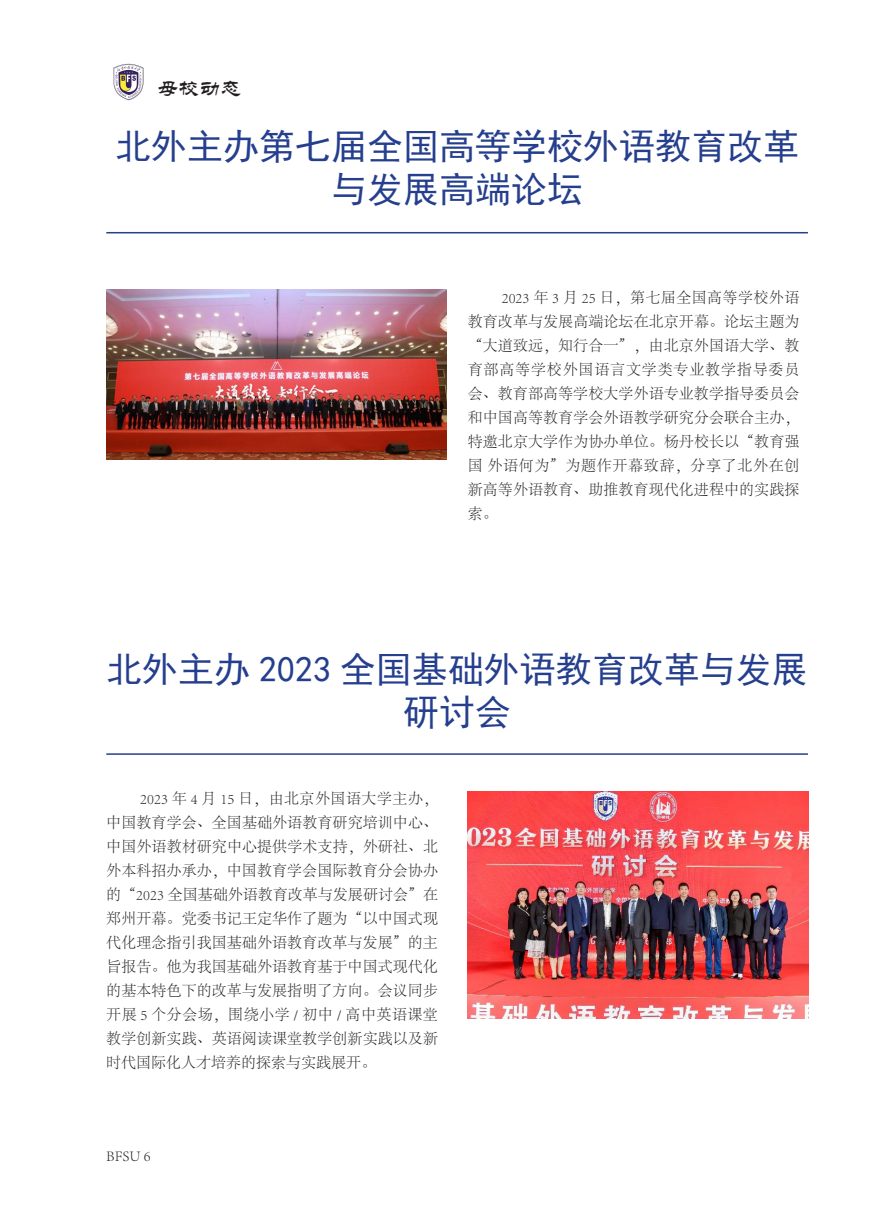
<style>
.page{position:relative;width:893px;height:1212px;background:#fff}
.page>*{position:absolute;margin:0;border:0;box-sizing:border-box;transform-origin:0 0}
.t1{font:36px/43.2px "Sim Hei";color:#253f8e;text-align:center}
.t2{font:21px "ST Liti";color:#231f20}
.t3{font:300 15px/24px "Adobe Song Std";letter-spacing:.005em;color:#231f20;text-align:justify}
</style>
<div class="page">
<img style="left:113px;top:64px;width:31px;height:36px">
<hr style="left:106px;top:232px;width:702px;height:1px;background:#253f8e">
<hr style="left:106px;top:753px;width:702px;height:2px;background:#253f8e">
<img style="left:106px;top:289px;width:340px;height:171px">
<img style="left:468px;top:791px;width:340px;height:227px">
<p class="t2" style="left:157px;top:78px;width:85px">母校动态</p>
<p class="t1" style="left:115px;top:124px;width:686px">北外主办第七届全国高等学校外语教育改革与发展高端论坛</p>
<p class="t3" style="left:468px;top:286px;width:333px;text-indent:34px">2023 年 3 月 25 日，第七届全国高等学校外语教育改革与发展高端论坛在北京开幕。论坛主题为“大道致远，知行合一”，由北京外国语大学、教育部高等学校外国语言文学类专业教学指导委员会、教育部高等学校大学外语专业教学指导委员会和中国高等教育学会外语教学研究分会联合主办，特邀北京大学作为协办单位。杨丹校长以“教育强国 外语何为”为题作开幕致辞，分享了北外在创新高等外语教育、助推教育现代化进程中的实践探索。</p>
<p class="t1" style="left:106px;top:647px;width:703px">北外主办 2023 全国基础外语教育改革与发展研讨会</p>
<p class="t3" style="left:106px;top:787px;width:333px;text-indent:34px">2023 年 4 月 15 日，由北京外国语大学主办，中国教育学会、全国基础外语教育研究培训中心、中国外语教材研究中心提供学术支持，外研社、北外本科招办承办，中国教育学会国际教育分会协办的“2023 全国基础外语教育改革与发展研讨会”在郑州开幕。党委书记王定华作了题为“以中国式现代化理念指引我国基础外语教育改革与发展”的主旨报告。他为我国基础外语教育基于中国式现代化的基本特色下的改革与发展指明了方向。会议同步开展 5 个分会场，围绕小学 / 初中 / 高中英语课堂教学创新实践、英语阅读课堂教学创新实践以及新时代国际化人才培养的探索与实践展开。</p>
<p class="t3" style="left:106px;top:1144px;width:46px">BFSU 6</p>
</div>
